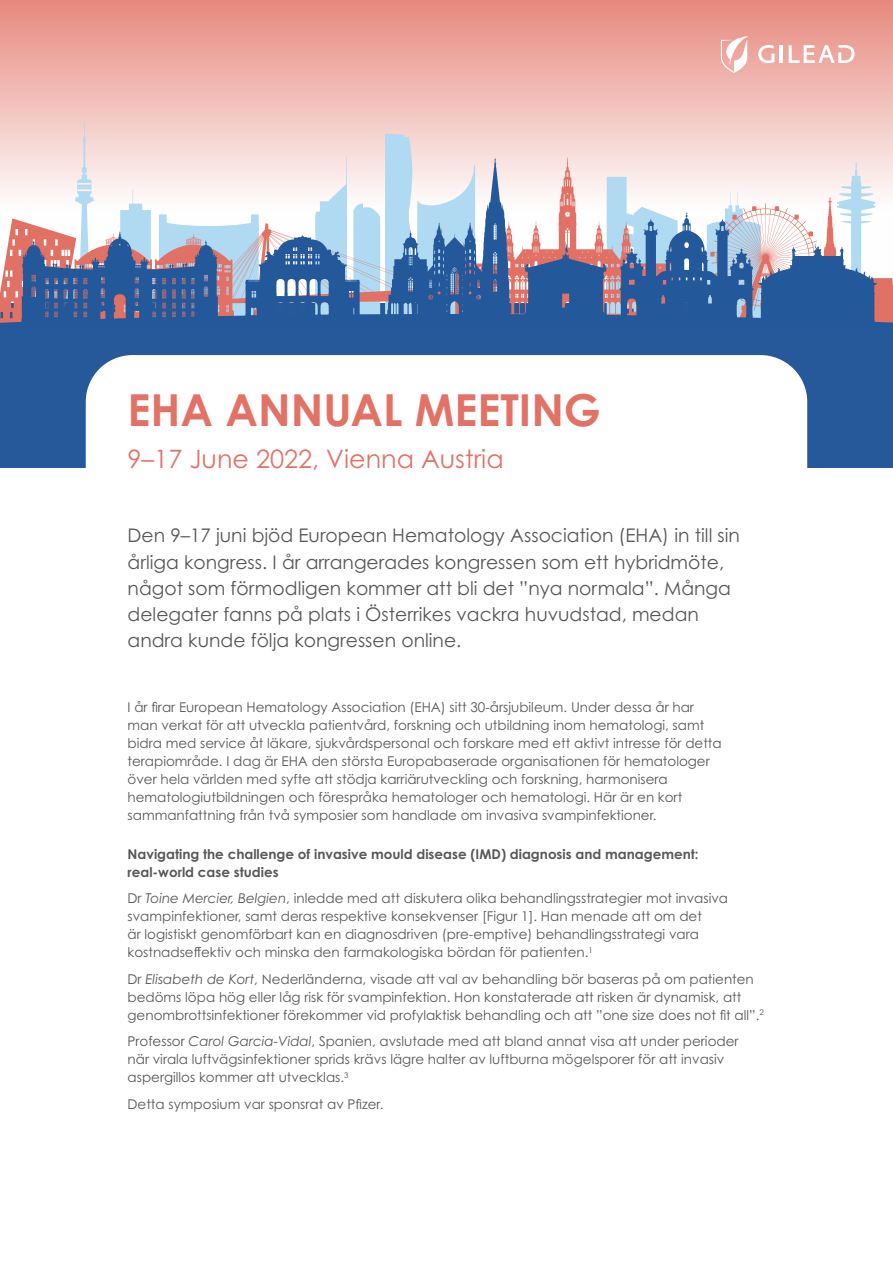
<style>
.page{position:relative;width:893px;height:1263px;background:#fff}
.page>*{position:absolute;margin:0;border:0;box-sizing:border-box;transform-origin:0 0}
.t1{font:700 44.1px "Century Gothic Pro";color:#e27266}
.t2{font:25.35px "Century Gothic Pro";color:#e27266}
.t3{font:18.75px/26.2px "Century Gothic Pro";color:#57585a}
.t4{font:13.5px/18px "Century Gothic Pro";color:#57585a}
.t5{font:700 13.5px/18px "Century Gothic Pro";color:#57585a}
.s1{font-style:italic}
</style>
<div class="page">
<svg style="left:0;top:0;width:893px;height:157px;background:#eeb2ab"></svg>
<div style="left:0;top:304px;width:893px;height:164px;background:#25599a"></div>
<svg style="left:353px;top:133px;width:122px;height:24px;background:#e9d9da"></svg>
<svg style="left:0;top:122px;width:94px;height:35px;background:#f4d6d2"></svg>
<svg style="left:0;top:157px;width:893px;height:166px"></svg>
<div style="left:86px;top:355px;width:721px;height:201px;background:#fff;border-radius:47px"></div>
<svg style="left:758px;top:45px;width:16px;height:18px"></svg>
<hr style="left:780px;top:45px;width:3px;height:18px;background:#fff">
<svg style="left:789px;top:45px;width:66px;height:18px"></svg>
<svg style="left:721px;top:36px;width:27px;height:37px"></svg>
<p class="t1" style="left:128px;top:383px;width:475px">EHA ANNUAL MEETING</p>
<p class="t2" style="left:128px;top:443px;width:378px">9–17 June 2022, Vienna Austria</p>
<p class="t3" style="left:128px;top:522px;width:614px">Den 9–17 juni bjöd European Hematology Association (EHA) in till sin årliga kongress. I år arrangerades kongressen som ett hybridmöte, något som förmodligen kommer att bli det ”nya normala”. Många delegater fanns på plats i Österrikes vackra huvudstad, medan andra kunde följa kongressen online.</p>
<p class="t4" style="left:128px;top:698px;width:596px">I år firar European Hematology Association (EHA) sitt 30-årsjubileum. Under dessa år har man verkat för att utveckla patientvård, forskning och utbildning inom hematologi, samt bidra med service åt läkare, sjukvårdspersonal och forskare med ett aktivt intresse för detta terapiområde. I dag är EHA den största Europabaserade organisationen för hematologer över hela världen med syfte att stödja karriärutveckling och forskning, harmonisera hematologiutbildningen och förespråka hematologer och hematologi. Här är en kort sammanfattning från två symposier som handlade om invasiva svampinfektioner.</p>
<p class="t5" style="left:128px;top:845px;width:573px">Navigating the challenge of invasive mould disease (IMD) diagnosis and management: real-world case studies</p>
<p class="t4" style="left:128px;top:889px;width:602px">Dr <span class="s1">Toine Mercier, Belgien</span>, inledde med att diskutera olika behandlingsstrategier mot invasiva svampinfektioner, samt deras respektive konsekvenser [Figur 1]. Han menade att om det<br>är logistiskt genomförbart kan en diagnosdriven (pre-emptive) behandlingsstrategi vara kostnadseffektiv och minska den farmakologiska bördan för patienten.<sup>1</sup></p>
<p class="t4" style="left:128px;top:970px;width:638px">Dr <span class="s1">Elisabeth de Kort</span>, Nederländerna, visade att val av behandling bör baseras på om patienten bedöms löpa hög eller låg risk för svampinfektion. Hon konstaterade att risken är dynamisk, att genombrottsinfektioner förekommer vid profylaktisk behandling och att ”one size does not fit all”.<sup>2</sup></p>
<p class="t4" style="left:128px;top:1032px;width:612px">Professor <span class="s1">Carol Garcia-Vidal</span>, Spanien, avslutade med att bland annat visa att under perioder när virala luftvägsinfektioner sprids krävs lägre halter av luftburna mögelsporer för att invasiv aspergillos kommer att utvecklas.<sup>3</sup></p>
<p class="t4" style="left:128px;top:1095px;width:257px">Detta symposium var sponsrat av Pfizer.</p>
</div>
